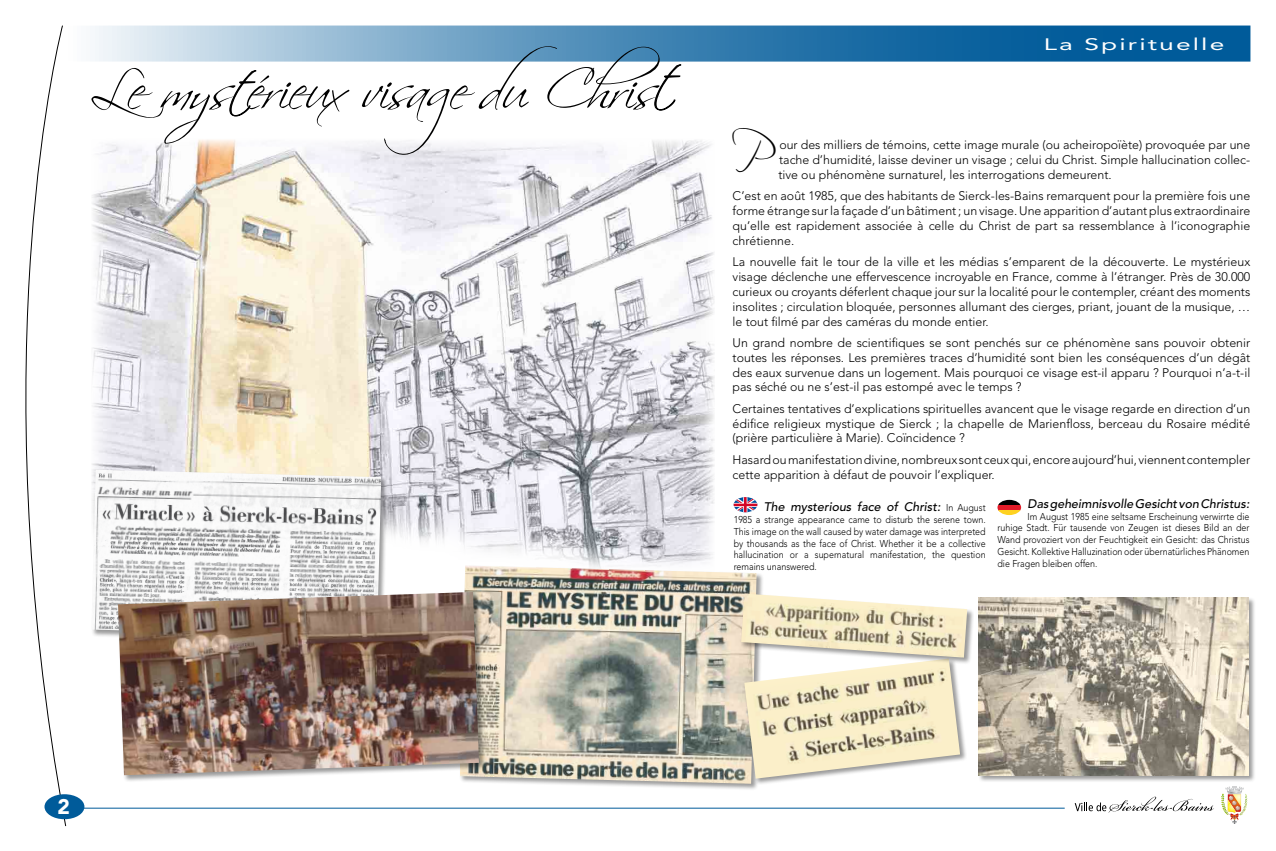
<style>
.page{position:relative;width:1276px;height:851px;background:#fff}
.page>*{position:absolute;margin:0;border:0;box-sizing:border-box;transform-origin:0 0}
.t1{font:54.3px "Scriptina Pro";color:#000}
.t2{font:48.07px "Scriptina Pro";color:#000}
.t3{font:900 21px "Avenir";color:#fff}
.t4{font:16.5px "Avenir";letter-spacing:.08em;color:#fff;scale:1.6 1}
.t5{font:300 12.38px/14.9px "Avenir";color:#000;text-align:justify}
.t6{font:italic 500 12.38px "Avenir";color:#000}
.t7{font:300 9.9px/11.9px "Avenir";color:#000;text-align:justify;scale:.9 1}
.s1{font-weight:300;font-style:normal;font-size:9.9px}
</style>
<div class="page">
<svg style="left:25px;top:25px;width:42px;height:801px"></svg>
<hr style="left:65px;top:807px;width:999px;height:1px;background:#005b9a">
<svg style="left:1221px;top:786px;width:26px;height:37px"></svg>
<svg style="left:1074px;top:796px;width:140px;height:16px"></svg>
<img style="left:92px;top:155px;width:622px;height:409px">
<div style="left:44px;top:794px;width:40px;height:25px;background:#005b9a;border-radius:50%"></div>
<svg style="left:56px;top:26px;width:1194px;height:129px"></svg>
<div style="left:459px;top:564px;width:305px;height:226px;background:#000;opacity:.4"></div>
<img style="left:460px;top:565px;width:296px;height:218px">
<div style="left:977px;top:596px;width:278px;height:186px;background:#000;opacity:.4"></div>
<img style="left:978px;top:597px;width:270px;height:178px">
<img style="left:92px;top:469px;width:289px;height:168px">
<div style="left:117px;top:591px;width:369px;height:191px;background:#000;opacity:.4"></div>
<img style="left:118px;top:592px;width:361px;height:183px">
<svg style="left:733px;top:497px;width:24px;height:15px"></svg>
<svg style="left:999px;top:500px;width:21px;height:4px"></svg>
<div style="left:997px;top:504px;width:24px;height:6px;background:#e21b28"></div>
<svg style="left:998px;top:510px;width:23px;height:5px"></svg>
<div style="left:743px;top:657px;width:224px;height:128px;background:#000;opacity:.4"></div>
<img style="left:744px;top:664px;width:216px;height:114px">
<div style="left:740px;top:592px;width:234px;height:72px;background:#000;opacity:.4"></div>
<img style="left:741px;top:593px;width:226px;height:64px">
<h1 class="t1" style="left:91px;top:57px;width:570px">Le m s érieux vis e u Chris</h1>
<h3 class="t4" style="left:1044px;top:34px;width:114px">La Spirituelle</h3>
<h2 class="t2" style="left:742px;top:125px;width:30px">P</h2>
<p class="t5" style="left:778px;top:138px;width:473px">our des milliers de témoins, cette image murale (ou acheiropoïète) provoquée par une tache d’humidité, laisse deviner un visage ; celui du Christ. Simple hallucination collec&shy;tive ou phénomène surnaturel, les interrogations demeurent.</p>
<p class="t5" style="left:732px;top:189px;width:519px">C’est en août 1985, que des habitants de Sierck-les-Bains remarquent pour la première fois une forme étrange sur la façade d’un bâtiment ; un visage. Une apparition d’autant plus extraordinaire qu’elle est rapidement associée à celle du Christ de part sa ressemblance à l’iconographie chrétienne.</p>
<p class="t5" style="left:732px;top:254px;width:519px">La nouvelle fait le tour de la ville et les médias s’emparent de la découverte. Le mystérieux visage déclenche une effervescence incroyable en France, comme à l’étranger. Près de 30.000 curieux ou croyants déferlent chaque jour sur la localité pour le contempler, créant des moments insolites ; circulation bloquée, personnes allumant des cierges, priant, jouant de la musique, … le tout filmé par des caméras du monde entier.</p>
<p class="t5" style="left:732px;top:335px;width:519px">Un grand nombre de scientifiques se sont penchés sur ce phénomène sans pouvoir obtenir toutes les réponses. Les premières traces d’humidité sont bien les conséquences d’un dégât des eaux survenue dans un logement. Mais pourquoi ce visage est-il apparu ? Pourquoi n’a-t-il pas séché ou ne s’est-il pas estompé avec le temps ?</p>
<p class="t5" style="left:732px;top:401px;width:519px">Certaines tentatives d’explications spirituelles avancent que le visage regarde en direction d’un édifice religieux mystique de Sierck ; la chapelle de Marienfloss, berceau du Rosaire médité (prière particulière à Marie). Coïncidence ?</p>
<p class="t5" style="left:732px;top:452px;width:519px">Hasard ou manifestation divine, nombreux sont ceux qui, encore aujourd’hui, viennent contempler cette apparition à défaut de pouvoir l’expliquer.</p>
<p class="t6" style="left:763px;top:499px;width:223px">The mysterious face of Christ: <span class="s1">In August</span></p>
<p class="t7" style="left:733px;top:513px;width:281px">1985 a strange appearance came to disturb the serene town.<br>This image on the wall caused by water damage was interpreted by thousands as the face of Christ. Whether it be a collective hallucination or a supernatural manifestation, the question remains unanswered.</p>
<p class="t6" style="left:1027px;top:496px;width:223px">Das geheimnisvolle Gesicht von Christus:</p>
<p class="t7" style="left:997px;top:510px;width:281px;text-indent:30px">Im August 1985 eine seltsame Erscheinung verwirrte die ruhige Stadt. Für tausende von Zeugen ist dieses Bild an der Wand provoziert von der Feuchtigkeit ein Gesicht: das Christus Gesicht. Kollektive Halluzination oder übernatürliches Phänomen die Fragen bleiben offen.</p>
<h3 class="t3" style="left:58px;top:794px;width:14px">2</h3>
</div>
